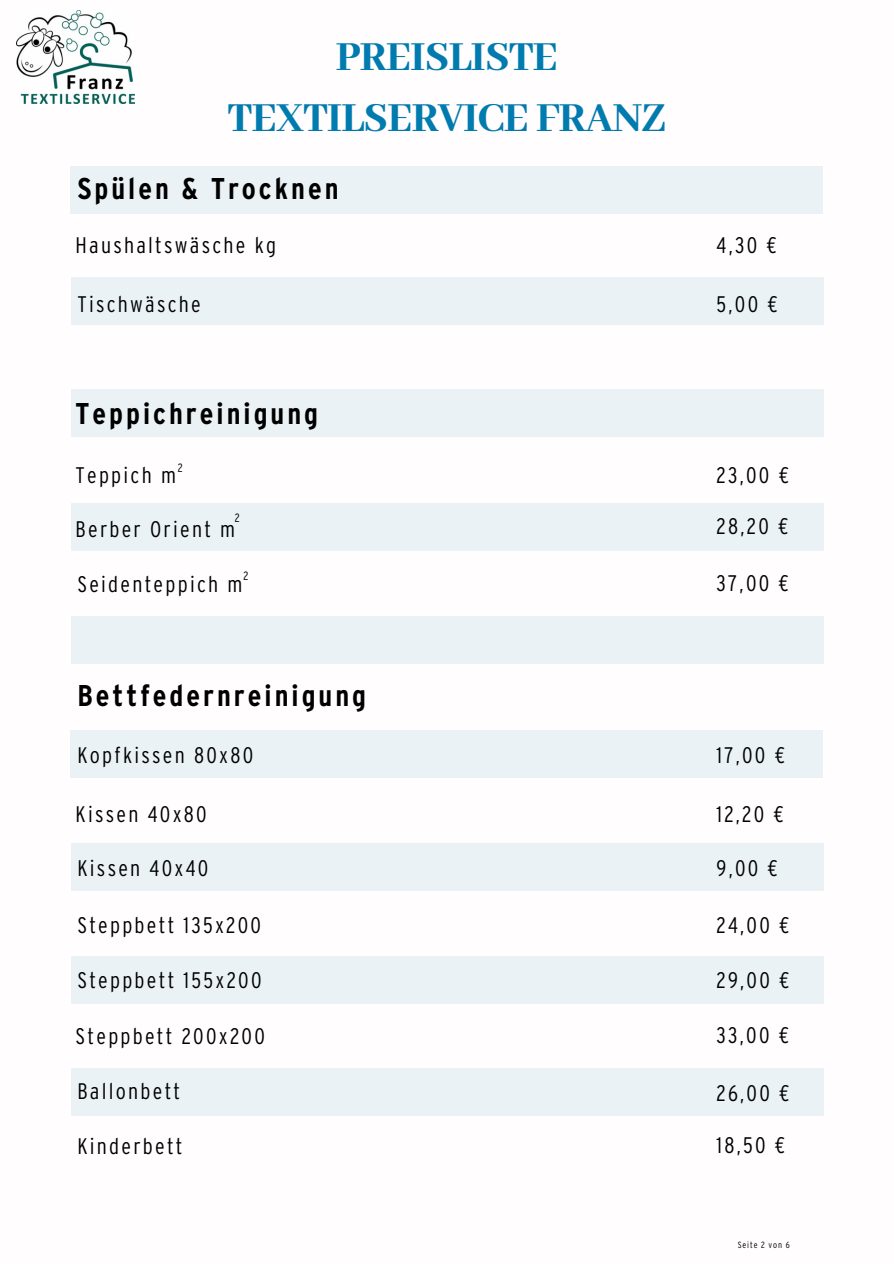
<style>
.page{position:relative;width:894px;height:1264px;background:#fff}
.page>*{position:absolute;margin:0;border:0;box-sizing:border-box;transform-origin:0 0}
.t1{font:800 45px/60.8px "Abhaya Libre";letter-spacing:-.015em;color:#007baf;text-align:center}
.t2{font:700 condensed 30px "Interstate";letter-spacing:.1em;color:#000}
.t3{font:300 condensed 22.5px "Interstate";letter-spacing:.1em;color:#000}
.t4{font:300 condensed 12px "Interstate";color:#000}
.t5{font:300 condensed 9px "Interstate";letter-spacing:.1em;color:#000}
</style>
<div class="page">
<div style="left:70px;top:166px;width:752px;height:48px;background:#ebf2f6"></div>
<div style="left:71px;top:277px;width:752px;height:47px;background:#ebf2f6"></div>
<div style="left:71px;top:389px;width:752px;height:48px;background:#ebf2f6"></div>
<div style="left:71px;top:503px;width:752px;height:47px;background:#ebf2f6"></div>
<div style="left:71px;top:616px;width:752px;height:47px;background:#ebf2f6"></div>
<div style="left:70px;top:729px;width:752px;height:48px;background:#ebf2f6"></div>
<div style="left:71px;top:843px;width:752px;height:48px;background:#ebf2f6"></div>
<div style="left:71px;top:955px;width:752px;height:48px;background:#ebf2f6"></div>
<div style="left:71px;top:1067px;width:752px;height:48px;background:#ebf2f6"></div>
<img style="left:17px;top:10px;width:117px;height:94px">
<h1 class="t1" style="left:228px;top:29px;width:439px">PREISLISTE<br>TEXTILSERVICE FRANZ</h1>
<h2 class="t2" style="left:77px;top:171px;width:262px">Spülen &amp; Trocknen</h2>
<h3 class="t3" style="left:76px;top:232px;width:202px">Haushaltswäsche kg</h3>
<p class="t3" style="left:77px;top:292px;width:125px">Tischwäsche</p>
<h3 class="t2" style="left:76px;top:396px;width:244px">Teppichreinigung</h3>
<p class="t3" style="left:716px;top:232px;width:62px">4,30 €</p>
<h3 class="t3" style="left:716px;top:292px;width:62px">5,00 €</h3>
<h3 class="t4" style="left:178px;top:460px;width:6px">2</h3>
<h3 class="t3" style="left:716px;top:462px;width:74px">23,00 €</h3>
<h3 class="t3" style="left:716px;top:513px;width:73px">28,20 €</h3>
<h3 class="t3" style="left:76px;top:462px;width:102px">Teppich m</h3>
<h2 class="t3" style="left:76px;top:516px;width:161px">Berber Orient m</h2>
<h3 class="t4" style="left:235px;top:511px;width:6px">2</h3>
<h3 class="t4" style="left:243px;top:568px;width:6px">2</h3>
<h3 class="t3" style="left:77px;top:571px;width:166px">Seidenteppich m</h3>
<h3 class="t3" style="left:716px;top:570px;width:74px">37,00 €</h3>
<h3 class="t2" style="left:77px;top:679px;width:290px">Bettfedernreinigung</h3>
<h3 class="t3" style="left:77px;top:742px;width:177px">Kopfkissen 80x80</h3>
<h2 class="t3" style="left:716px;top:742px;width:70px">17,00 €</h2>
<h3 class="t3" style="left:76px;top:801px;width:133px">Kissen 40x80</h3>
<h3 class="t3" style="left:716px;top:801px;width:69px">12,20 €</h3>
<h3 class="t3" style="left:77px;top:855px;width:132px">Kissen 40x40</h3>
<h3 class="t3" style="left:716px;top:855px;width:63px">9,00 €</h3>
<h3 class="t3" style="left:77px;top:912px;width:185px">Steppbett 135x200</h3>
<h3 class="t3" style="left:77px;top:967px;width:185px">Steppbett 155x200</h3>
<h3 class="t3" style="left:76px;top:1023px;width:191px">Steppbett 200x200</h3>
<h3 class="t3" style="left:77px;top:1078px;width:104px">Ballonbett</h3>
<p class="t3" style="left:716px;top:912px;width:74px">24,00 €</p>
<p class="t3" style="left:716px;top:967px;width:74px">29,00 €</p>
<h3 class="t3" style="left:716px;top:1022px;width:74px">33,00 €</h3>
<h3 class="t3" style="left:716px;top:1080px;width:74px">26,00 €</h3>
<h3 class="t3" style="left:77px;top:1132px;width:107px">Kinderbett</h3>
<h3 class="t3" style="left:716px;top:1132px;width:70px">18,50 €</h3>
<h3 class="t5" style="left:737px;top:1239px;width:54px">Seite 2 von 6</h3>
</div>
